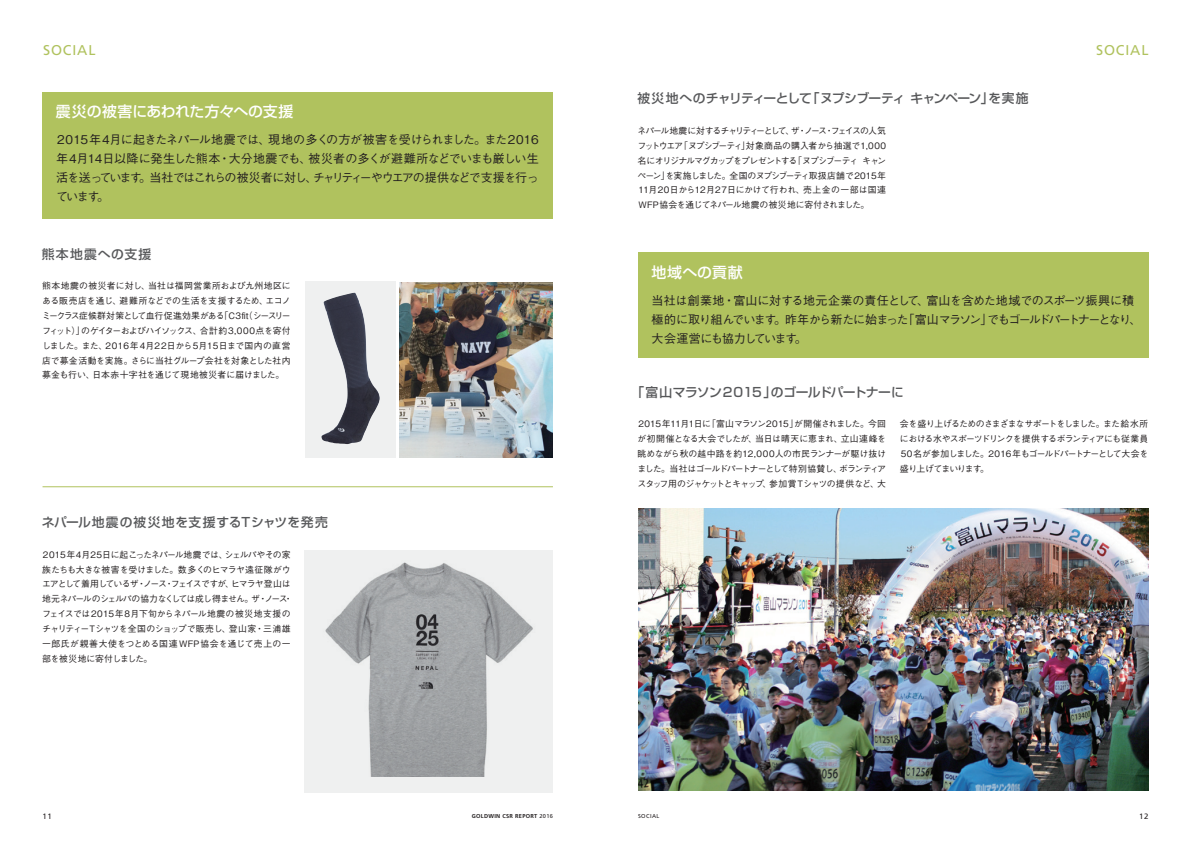
<style>
.page{position:relative;width:1191px;height:842px;background:#fff}
.page>*{position:absolute;margin:0;border:0;box-sizing:border-box;transform-origin:0 0}
.t1{font:500 14.9px "Shin Go Pro";letter-spacing:.005em;color:#fff}
.t2{font:14.2px "Frutiger";letter-spacing:.06em;color:#b0c25e}
.t3{font:500 12.8px "Shin Go Pro";letter-spacing:-.055em;color:#57585a}
.t4{font:500 12.8px "Shin Go Pro";letter-spacing:-.04em;color:#57585a}
.t5{font:500 12.8px "Shin Go Pro";letter-spacing:.065em;color:#57585a}
.t6{font:500 12.8px "Shin Go Pro";letter-spacing:.1em;color:#57585a}
.t7{font:500 12px/19.1px "Gothic BBB Pro";letter-spacing:-.075em;color:#231f20;text-align:justify}
.t8{font:500 8.9px/14.9px "Gothic BBB Pro";letter-spacing:-.035em;color:#231f20;text-align:justify}
.t9{font:7.8px "Frutiger";color:#231f20}
.t10{font:700 5.7px "Frutiger";letter-spacing:.05em;color:#231f20}
.t11{font:5.7px "Frutiger";letter-spacing:.08em;color:#231f20}
.s1{font-weight:400}
</style>
<div class="page">
<div style="left:305px;top:550px;width:248px;height:242px;background:#eff0f0"></div>
<img style="left:325px;top:562px;width:208px;height:215px">
<div style="left:43px;top:92px;width:510px;height:127px;background:#b0c25e"></div>
<img style="left:638px;top:509px;width:510px;height:282px">
<div style="left:638px;top:252px;width:510px;height:106px;background:#b0c25e"></div>
<svg style="left:305px;top:281px;width:90px;height:177px;fill:#eff0f0"></svg>
<img style="left:323px;top:293px;width:31px;height:137px">
<img style="left:400px;top:282px;width:153px;height:176px">
<hr style="left:43px;top:486px;width:510px;height:1px;background:#b0c25e">
<h2 class="t2" style="left:43px;top:41px;width:54px">SOCIAL</h2>
<h2 class="t2" style="left:1096px;top:41px;width:54px">SOCIAL</h2>
<h1 class="t1" style="left:56px;top:100px;width:239px">震災の被害にあわれた方々への支援</h1>
<h3 class="t7" style="left:56px;top:128px;width:484px">2015年4月に起きたネパール地震では、現地の多くの方が被害を受けられました。また2016年4月14日以降に発生した熊本・大分地震でも、被災者の多くが避難所などでいまも厳しい生活を送っています。当社ではこれらの被災者に対し、チャリティーやウエアの提供などで支援を行っています。</h3>
<h3 class="t6" style="left:42px;top:243px;width:111px">熊本地震への支援</h3>
<p class="t8" style="left:42px;top:277px;width:250px">熊本地震の被災者に対し、当社は福岡営業所および九州地区にある販売店を通じ、避難所などでの生活を支援するため、エコノミークラス症候群対策として血行促進効果がある「C3fit（シースリーフィット）」のゲイターおよびハイソックス、合計約3,000点を寄付しました。また、2016年4月22日から5月15日まで国内の直営店で募金活動を実施。さらに当社グループ会社を対象とした社内募金も行い、日本赤十字社を通じて現地被災者に届けました。</p>
<h3 class="t5" style="left:42px;top:512px;width:287px">ネパール地震の被災地を支援するTシャツを発売</h3>
<p class="t8" style="left:42px;top:546px;width:252px;text-align:left">2015年4月25日に起こったネパール地震では、シェルパやその家族たちも大きな被害を受けました。数多くのヒマラヤ遠征隊がウエアとして着用しているザ・ノース・フェイスですが、ヒマラヤ登山は地元ネパールのシェルパの協力なくしては成し得ません。ザ・ノース・フェイスでは2015年8月下旬からネパール地震の被災地支援のチャリティーTシャツを全国のショップで販売し、登山家・三浦雄一郎氏が親善大使をつとめる国連WFP協会を通じて売上の一部を被災地に寄付しました。</p>
<h3 class="t3" style="left:637px;top:88px;width:393px">被災地へのチャリティーとして「ヌプシブーティ キャンペーン」を実施</h3>
<p class="t8" style="left:637px;top:122px;width:250px">ネパール地震に対するチャリティーとして、ザ・ノース・フェイスの人気フットウエア「ヌプシブーティ」対象商品の購入者から抽選で1,000名にオリジナルマグカップをプレゼントする「ヌプシブーティ キャンペーン」を実施しました。全国のヌプシブーティ取扱店舗で2015年11月20日から12月27日にかけて行われ、売上金の一部は国連WFP協会を通じてネパール地震の被災地に寄付されました。</p>
<h1 class="t1" style="left:651px;top:260px;width:93px">地域への貢献</h1>
<h3 class="t7" style="left:651px;top:289px;width:491px;text-align:left">当社は創業地・富山に対する地元企業の責任として、富山を含めた地域でのスポーツ振興に積極的に取り組んでいます。昨年から新たに始まった「富山マラソン」でもゴールドパートナーとなり、大会運営にも協力しています。</h3>
<h3 class="t4" style="left:631px;top:382px;width:274px">「富山マラソン2015」のゴールドパートナーに</h3>
<p class="t8" style="left:637px;top:415px;width:250px">2015年11月1日に「富山マラソン2015」が開催されました。今回が初開催となる大会でしたが、当日は晴天に恵まれ、立山連峰を眺めながら秋の越中路を約12,000人の市民ランナーが駆け抜けました。当社はゴールドパートナーとして特別協賛し、ボランティアスタッフ用のジャケットとキャップ、参加賞Tシャツの提供など、大</p>
<p class="t8" style="left:900px;top:415px;width:250px">会を盛り上げるためのさまざまなサポートをしました。また給水所における水やスポーツドリンクを提供するボランティアにも従業員50名が参加しました。2016年もゴールドパートナーとして大会を盛り上げてまいります。</p>
<p class="t9" style="left:43px;top:812px;width:11px">11</p>
<p class="t10" style="left:472px;top:813px;width:83px">GOLDWIN CSR REPORT <span class="s1">2016</span></p>
<p class="t9" style="left:1139px;top:812px;width:11px">12</p>
<p class="t11" style="left:638px;top:813px;width:23px">SOCIAL</p>
</div>
